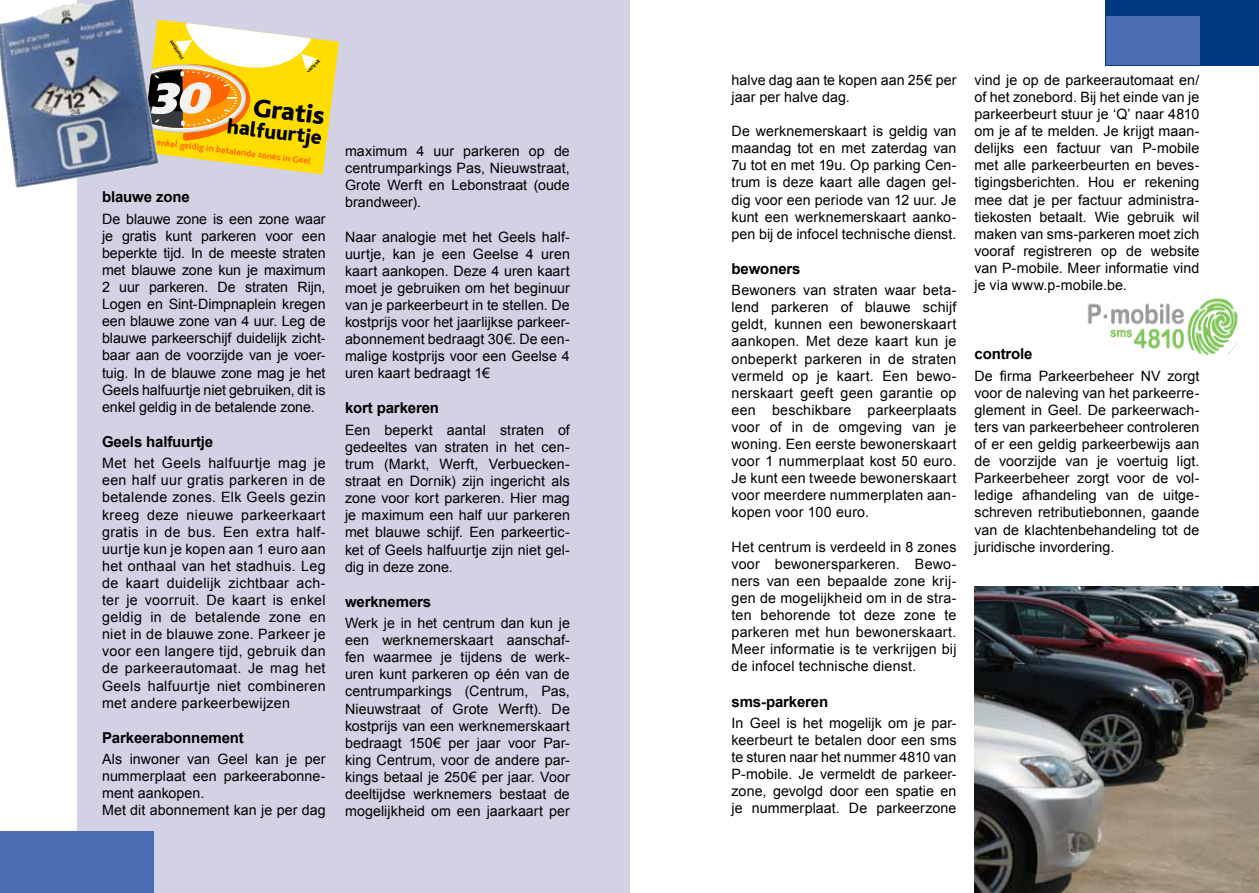
<style>
.page{position:relative;width:1259px;height:893px;background:#fff}
.page>*{position:absolute;margin:0;border:0;box-sizing:border-box;transform-origin:0 0}
.t1{font:800 26.7px "Bliss";color:#000}
.t2{font:800 21.3px "Bliss";color:#000}
.t3{font:700 15px "Arial";letter-spacing:-.01em;color:#000}
.t4{font:14.25px/17.1px "Arial";letter-spacing:.005em;color:#000;text-align:justify}
.t5{font:700 9.45px "Bliss";color:#f60}
.t6{font:700 5.4px "Bliss";color:#000}
</style>
<div class="page">
<div style="left:77px;top:0;width:552px;height:893px;background:#d3d1e4"></div>
<svg style="left:159px;top:20px;width:180px;height:154px"></svg>
<img style="left:1087px;top:298px;width:150px;height:58px">
<img style="left:0;top:0;width:159px;height:188px">
<div style="left:1106px;top:0;width:153px;height:65px;background:#003882"></div>
<div style="left:1106px;top:17px;width:93px;height:48px;background:#4c6db4"></div>
<div style="left:0;top:831px;width:153px;height:62px;background:#4c6db4"></div>
<img style="left:974px;top:587px;width:285px;height:306px">
<p class="t6" style="left:174px;top:38px;width:24px;rotate:60deg">aankomst</p>
<p class="t6" style="left:306px;top:70px;width:18px;rotate:-45deg">vertrek</p>
<h1 class="t1" style="left:255px;top:93px;width:73px;rotate:7deg">Gratis</h1>
<h2 class="t2" style="left:229px;top:115px;width:97px;rotate:7deg">halfuurtje</h2>
<p class="t5" style="left:157px;top:137px;width:157px;rotate:7deg">enkel geldig in betalende zones in Geel</p>
<p class="t3" style="left:102px;top:187px;width:89px">blauwe zone</p>
<p class="t4" style="left:102px;top:210px;width:225px">De blauwe zone is een zone waar je gratis kunt parkeren voor een beperkte tijd. In de meeste straten met blauwe zone kun je maximum 2 uur parkeren. De straten Rijn, Logen en Sint-Dimpnaplein kregen een blauwe zone van 4 uur. Leg de blauwe parkeerschijf duidelijk zicht&shy;baar aan de voorzijde van je voer&shy;tuig. In de blauwe zone mag je het Geels halfuurtje niet gebruiken, dit is enkel geldig in de betalende zone.</p>
<p class="t3" style="left:102px;top:432px;width:113px">Geels halfuurtje</p>
<p class="t4" style="left:102px;top:455px;width:225px">Met het Geels halfuurtje mag je een half uur gratis parkeren in de betalende zones. Elk Geels gezin kreeg deze nieuwe parkeerkaart gratis in de bus. Een extra half&shy;uurtje kun je kopen aan 1 euro aan het onthaal van het stadhuis. Leg de kaart duidelijk zichtbaar ach&shy;ter je voorruit. De kaart is enkel geldig in de betalende zone en niet in de blauwe zone. Parkeer je voor een langere tijd, gebruik dan de parkeerautomaat. Je mag het Geels halfuurtje niet combineren met andere parkeerbewijzen</p>
<p class="t3" style="left:102px;top:727px;width:143px">Parkeerabonnement</p>
<p class="t4" style="left:102px;top:751px;width:225px;text-align:left">Als inwoner van Geel kan je per nummerplaat een parkeerabonne&shy;ment aankopen.<br>Met dit abonnement kan je per dag</p>
<p class="t4" style="left:345px;top:143px;width:226px">maximum 4 uur parkeren op de centrumparkings Pas, Nieuwstraat, Grote Werft en Lebonstraat (oude brandweer).</p>
<p class="t4" style="left:345px;top:228px;width:226px">Naar analogie met het Geels half&shy;uurtje, kan je een Geelse 4 uren kaart aankopen. Deze 4 uren kaart moet je gebruiken om het beginuur van je parkeerbeurt in te stellen. De kostprijs voor het jaarlijkse parkeer&shy;abonnement bedraagt 30€. De een&shy;malige kostprijs voor een Geelse 4 uren kaart bedraagt 1€</p>
<p class="t3" style="left:345px;top:398px;width:96px">kort parkeren</p>
<p class="t4" style="left:345px;top:421px;width:226px">Een beperkt aantal straten of gedeeltes van straten in het cen&shy;trum (Markt, Werft, Verbuecken&shy;straat en Dornik) zijn ingericht als zone voor kort parkeren. Hier mag je maximum een half uur parkeren met blauwe schijf. Een parkeertic&shy;ket of Geels halfuurtje zijn niet gel&shy;dig in deze zone.</p>
<p class="t3" style="left:345px;top:591px;width:88px">werknemers</p>
<p class="t4" style="left:345px;top:615px;width:226px">Werk je in het centrum dan kun je een werknemerskaart aanschaf&shy;fen waarmee je tijdens de werk&shy;uren kunt parkeren op één van de centrumparkings (Centrum, Pas, Nieuwstraat of Grote Werft). De kostprijs van een werknemerskaart bedraagt 150€ per jaar voor Par&shy;king Centrum, voor de andere par&shy;kings betaal je 250€ per jaar. Voor deeltijdse werknemers bestaat de mogelijkheid om een jaarkaart per</p>
<p class="t4" style="left:731px;top:71px;width:226px">halve dag aan te kopen aan 25€ per jaar per halve dag.</p>
<p class="t4" style="left:731px;top:123px;width:226px">De werknemerskaart is geldig van maandag tot en met zaterdag van 7u tot en met 19u. Op parking Cen&shy;trum is deze kaart alle dagen gel&shy;dig voor een periode van 12 uur. Je kunt een werknemerskaart aanko&shy;pen bij de infocel technische dienst.</p>
<p class="t3" style="left:731px;top:259px;width:70px">bewoners</p>
<p class="t4" style="left:731px;top:282px;width:226px">Bewoners van straten waar beta&shy;lend parkeren of blauwe schijf geldt, kunnen een bewonerskaart aankopen. Met deze kaart kun je onbeperkt parkeren in de straten vermeld op je kaart. Een bewo&shy;nerskaart geeft geen garantie op een beschikbare parkeerplaats voor of in de omgeving van je woning. Een eerste bewonerskaart voor 1 nummerplaat kost 50 euro.<br>Je kunt een tweede bewonerskaart voor meerdere nummerplaten aan&shy;kopen voor 100 euro.</p>
<p class="t4" style="left:731px;top:538px;width:226px">Het centrum is verdeeld in 8 zones voor bewonersparkeren. Bewo&shy;ners van een bepaalde zone krij&shy;gen de mogelijkheid om in de stra&shy;ten behorende tot deze zone te parkeren met hun bewonerskaart.<br>Meer informatie is te verkrijgen bij de infocel technische dienst.</p>
<p class="t3" style="left:731px;top:691px;width:98px">sms-parkeren</p>
<p class="t4" style="left:731px;top:714px;width:226px">In Geel is het mogelijk om je par&shy;keerbeurt te betalen door een sms te sturen naar het nummer 4810 van P-mobile. Je vermeldt de parkeer&shy;zone, gevolgd door een spatie en je nummerplaat. De parkeerzone</p>
<p class="t4" style="left:974px;top:71px;width:226px">vind je op de parkeerautomaat en/ of het zonebord. Bij het einde van je parkeerbeurt stuur je ‘Q’ naar 4810 om je af te melden. Je krijgt maan&shy;delijks een factuur van P-mobile met alle parkeerbeurten en beves&shy;tigingsberichten. Hou er rekening mee dat je per factuur administra&shy;tiekosten betaalt. Wie gebruik wil maken van sms-parkeren moet zich vooraf registreren op de website van P-mobile. Meer informatie vind je via www.p-mobile.be.</p>
<p class="t3" style="left:974px;top:344px;width:60px">controle</p>
<p class="t4" style="left:974px;top:367px;width:226px">De firma Parkeerbeheer NV zorgt voor de naleving van het parkeerre&shy;glement in Geel. De parkeerwach&shy;ters van parkeerbeheer controleren of er een geldig parkeerbewijs aan de voorzijde van je voertuig ligt.<br>Parkeerbeheer zorgt voor de vol&shy;ledige afhandeling van de uitge&shy;schreven retributiebonnen, gaande van de klachtenbehandeling tot de juridische invordering.</p>
</div>
